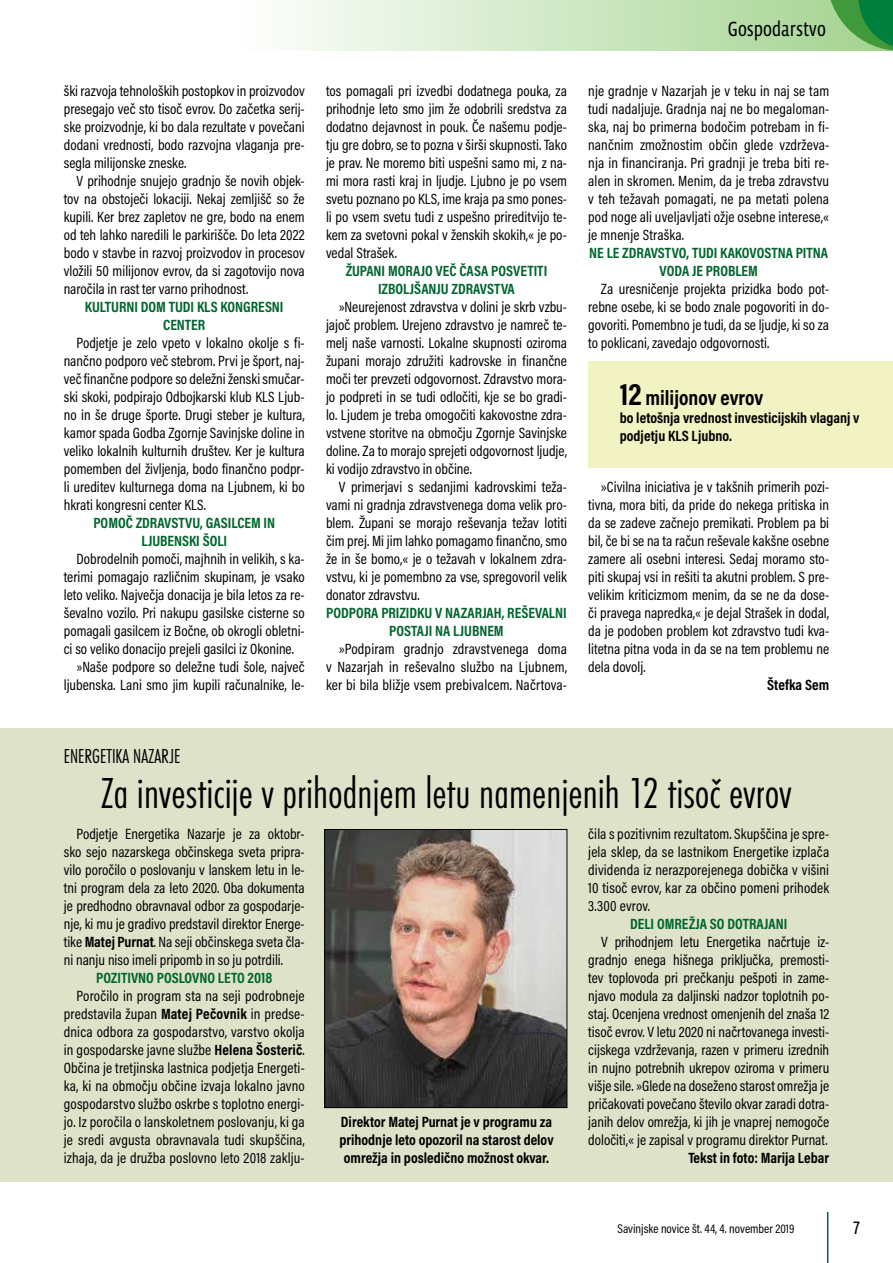
<style>
.page{position:relative;width:893px;height:1263px;background:#fff}
.page>*{position:absolute;margin:0;border:0;box-sizing:border-box;transform-origin:0 0}
.t1{font:45px "Futura TEE Ligh Cond";color:#000}
.t2{font:21px "Futura TEE Ligh Cond";color:#000}
.t3{font:700 21px "Acumin Pro Cond";color:#000}
.t4{font:21px "Vista Sans Nar OTCE";color:#000}
.t5{font:18px "Ubuntu Condensed";color:#000}
.t6{font:15px/18px "Acumin Pro Cond";color:#000;text-align:justify}
.t7{font:700 15px/18px "Acumin Pro Cond";color:#00652e;text-align:center}
.t8{font:700 15px/18px "Acumin Pro Cond";color:#000;text-align:justify}
.t9{font:12.75px "Acumin Pro Cond";color:#000}
.s1{font-size:31.5px}
.s2{font-weight:700}
</style>
<div class="page">
<svg style="left:294px;top:0;width:533px;height:51px;background:#d0e8c6"></svg>
<hr style="left:827px;top:1212px;width:1px;height:51px;background:#00652e">
<svg style="left:827px;top:0;width:66px;height:51px;background:#4ea55b"></svg>
<div style="left:588px;top:361px;width:305px;height:107px;background:#f1f3c2"></div>
<div style="left:0;top:728px;width:893px;height:454px;background:#dde2c9"></div>
<img style="left:326px;top:831px;width:239px;height:275px">
<div style="left:324px;top:829px;width:243px;height:279px;border:1px solid #000"></div>
<p class="t6" style="left:64px;top:82px;width:242px">ški razvoja tehnoloških postopkov in proizvodov presegajo več sto tisoč evrov. Do začetka serij&shy;ske proizvodnje, ki bo dala rezultate v povečani dodani vrednosti, bodo razvojna vlaganja pre&shy;segla milijonske zneske.</p>
<p class="t6" style="left:64px;top:172px;width:242px;text-indent:13px">V prihodnje snujejo gradnjo še novih objek&shy;tov na obstoječi lokaciji. Nekaj zemljišč so že kupili. Ker brez zapletov ne gre, bodo na enem od teh lahko naredili le parkirišče. Do leta 2022 bodo v stavbe in razvoj proizvodov in procesov vložili 50 milijonov evrov, da si zagotovijo nova naročila in rast ter varno prihodnost.</p>
<p class="t7" style="left:85px;top:297px;width:200px">KULTURNI DOM TUDI KLS KONGRESNI<br>CENTER</p>
<p class="t6" style="left:64px;top:334px;width:242px;text-indent:13px">Podjetje je zelo vpeto v lokalno okolje s fi&shy;nančno podporo več stebrom. Prvi je šport, naj&shy;več finančne podpore so deležni ženski smučar&shy;ski skoki, podpirajo Odbojkarski klub KLS Ljub&shy;no in še druge športe. Drugi steber je kultura, kamor spada Godba Zgornje Savinjske doline in veliko lokalnih kulturnih društev. Ker je kultura pomemben del življenja, bodo finančno podpr&shy;li ureditev kulturnega doma na Ljubnem, ki bo hkrati kongresni center KLS.</p>
<p class="t7" style="left:93px;top:513px;width:183px">POMOČ ZDRAVSTVU, GASILCEM IN<br>LJUBENSKI ŠOLI</p>
<p class="t6" style="left:77px;top:550px;width:230px">Dobrodelnih pomoči, majhnih in velikih, s ka-</p>
<p class="t6" style="left:64px;top:568px;width:242px">terimi pomagajo različnim skupinam, je vsako</p>
<p class="t6" style="left:64px;top:586px;width:242px">leto veliko. Največja donacija je bila letos za re-</p>
<p class="t6" style="left:64px;top:604px;width:242px">ševalno vozilo. Pri nakupu gasilske cisterne so</p>
<p class="t6" style="left:64px;top:622px;width:242px">pomagali gasilcem iz Bočne, ob okrogli obletni-</p>
<p class="t6" style="left:64px;top:640px;width:232px">ci so veliko donacijo prejeli gasilci iz Okonine.</p>
<p class="t6" style="left:77px;top:658px;width:230px">»Naše podpore so deležne tudi šole, največ</p>
<p class="t6" style="left:64px;top:676px;width:242px">ljubenska. Lani smo jim kupili računalnike, le-</p>
<p class="t6" style="left:326px;top:82px;width:242px">tos pomagali pri izvedbi dodatnega pouka, za prihodnje leto smo jim že odobrili sredstva za dodatno dejavnost in pouk. Če našemu podje&shy;tju gre dobro, se to pozna v širši skupnosti. Tako je prav. Ne moremo biti uspešni samo mi, z na&shy;mi mora rasti kraj in ljudje. Ljubno je po vsem svetu poznano po KLS, ime kraja pa smo pones&shy;li po vsem svetu tudi z uspešno prireditvijo te&shy;kem za svetovni pokal v ženskih skokih,« je po&shy;vedal Strašek.</p>
<p class="t7" style="left:346px;top:261px;width:203px">ŽUPANI MORAJO VEČ ČASA POSVETITI<br>IZBOLJŠANJU ZDRAVSTVA</p>
<p class="t6" style="left:326px;top:298px;width:242px;text-indent:13px">»Neurejenost zdravstva v dolini je skrb vzbu&shy;jajoč problem. Urejeno zdravstvo je namreč te&shy;melj naše varnosti. Lokalne skupnosti oziroma župani morajo združiti kadrovske in finančne moči ter prevzeti odgovornost. Zdravstvo mora&shy;jo podpreti in se tudi odločiti, kje se bo gradi&shy;lo. Ljudem je treba omogočiti kakovostne zdra&shy;vstvene storitve na območju Zgornje Savinjske doline. Za to morajo sprejeti odgovornost ljudje, ki vodijo zdravstvo in občine.</p>
<p class="t6" style="left:326px;top:478px;width:242px;text-indent:13px">V primerjavi s sedanjimi kadrovskimi teža&shy;vami ni gradnja zdravstvenega doma velik pro&shy;blem. Župani se morajo reševanja težav lotiti čim prej. Mi jim lahko pomagamo finančno, smo že in še bomo,« je o težavah v lokalnem zdra&shy;vstvu, ki je pomembno za vse, spregovoril velik donator zdravstvu.</p>
<p class="t7" style="left:326px;top:603px;width:242px">PODPORA PRIZIDKU V NAZARJAH, REŠEVALNI<br>POSTAJI NA LJUBNEM</p>
<p class="t6" style="left:326px;top:640px;width:242px;text-indent:13px">»Podpiram gradnjo zdravstvenega doma v Nazarjah in reševalno službo na Ljubnem, ker bi bila bližje vsem prebivalcem. Načrtova-</p>
<h2 class="t4" style="left:728px;top:16px;width:100px">Gospodarstvo</h2>
<p class="t6" style="left:588px;top:82px;width:242px">nje gradnje v Nazarjah je v teku in naj se tam tudi nadaljuje. Gradnja naj ne bo megaloman&shy;ska, naj bo primerna bodočim potrebam in fi&shy;nančnim zmožnostim občin glede vzdrževa&shy;nja in financiranja. Pri gradnji je treba biti re&shy;alen in skromen. Menim, da je treba zdravstvu v teh težavah pomagati, ne pa metati polena pod noge ali uveljavljati ožje osebne interese,« je mnenje Straška.</p>
<p class="t7" style="left:589px;top:243px;width:240px">NE LE ZDRAVSTVO, TUDI KAKOVOSTNA PITNA<br>VODA JE PROBLEM</p>
<p class="t6" style="left:588px;top:280px;width:242px;text-indent:13px">Za uresničenje projekta prizidka bodo pot&shy;rebne osebe, ki se bodo znale pogovoriti in do&shy;govoriti. Pomembno je tudi, da se ljudje, ki so za to poklicani, zavedajo odgovornosti.</p>
<h2 class="t3" style="left:620px;top:384px;width:145px"><span class="s1">12</span> milijonov evrov</h2>
<p class="t8" style="left:620px;top:408px;width:241px">bo letošnja vrednost investicijskih vlaganj v podjetju KLS Ljubno.</p>
<p class="t6" style="left:588px;top:478px;width:242px;text-indent:13px">»Civilna iniciativa je v takšnih primerih pozi&shy;tivna, mora biti, da pride do nekega pritiska in da se zadeve začnejo premikati. Problem pa bi bil, če bi se na ta račun reševale kakšne osebne zamere ali osebni interesi. Sedaj moramo sto&shy;piti skupaj vsi in rešiti ta akutni problem. S pre&shy;velikim kriticizmom menim, da se ne da dose&shy;či pravega napredka,« je dejal Strašek in dodal, da je podoben problem kot zdravstvo tudi kva&shy;litetna pitna voda in da se na tem problemu ne dela dovolj.</p>
<p class="t8" style="left:767px;top:675px;width:64px">Štefka Sem</p>
<h2 class="t2" style="left:64px;top:744px;width:118px">ENERGETIKA NAZARJE</h2>
<h1 class="t1" style="left:101px;top:767px;width:692px">Za investicije v prihodnjem letu namenjenih 12 tisoč evrov</h1>
<p class="t6" style="left:64px;top:824px;width:242px;text-indent:13px">Podjetje Energetika Nazarje je za oktobr&shy;sko sejo nazarskega občinskega sveta pripra&shy;vilo poročilo o poslovanju v lanskem letu in le&shy;tni program dela za leto 2020. Oba dokumenta je predhodno obravnaval odbor za gospodarje&shy;nje, ki mu je gradivo predstavil direktor Energe&shy;tike <span class="s2">Matej Purnat</span>. Na seji občinskega sveta čla&shy;ni nanju niso imeli pripomb in so ju potrdili.</p>
<p class="t7" style="left:96px;top:968px;width:178px">POZITIVNO POSLOVNO LETO 2018</p>
<p class="t6" style="left:64px;top:986px;width:242px;text-indent:13px">Poročilo in program sta na seji podrobneje predstavila župan <span class="s2">Matej Pečovnik</span> in predse&shy;dnica odbora za gospodarstvo, varstvo okolja in gospodarske javne službe <span class="s2">Helena Šosterič</span>.<br>Občina je tretjinska lastnica podjetja Energeti&shy;ka, ki na območju občine izvaja lokalno javno gospodarstvo službo oskrbe s toplotno energi&shy;jo. Iz poročila o lanskoletnem poslovanju, ki ga je sredi avgusta obravnavala tudi skupščina, izhaja, da je družba poslovno leto 2018 zaklju-</p>
<p class="t8" style="left:339px;top:1112px;width:216px">Direktor Matej Purnat je v programu za prihodnje leto opozoril na starost delov omrežja in posledično možnost okvar.</p>
<p class="t6" style="left:588px;top:824px;width:242px">čila s pozitivnim rezultatom. Skupščina je spre&shy;jela sklep, da se lastnikom Energetike izplača dividenda iz nerazporejenega dobička v višini 10 tisoč evrov, kar za občino pomeni prihodek 3.300 evrov.</p>
<p class="t7" style="left:630px;top:914px;width:159px">DELI OMREŽJA SO DOTRAJANI</p>
<p class="t6" style="left:588px;top:932px;width:242px;text-indent:13px">V prihodnjem letu Energetika načrtuje iz&shy;gradnjo enega hišnega priključka, premosti&shy;tev toplovoda pri prečkanju pešpoti in zame&shy;njavo modula za daljinski nadzor toplotnih po&shy;staj. Ocenjena vrednost omenjenih del znaša 12 tisoč evrov. V letu 2020 ni načrtovanega investi&shy;cijskega vzdrževanja, razen v primeru izrednih in nujno potrebnih ukrepov oziroma v primeru višje sile. »Glede na doseženo starost omrežja je pričakovati povečano število okvar zaradi dotra&shy;janih delov omrežja, ki jih je vnaprej nemogoče določiti,« je zapisal v programu direktor Purnat.</p>
<p class="t8" style="left:688px;top:1148px;width:142px">Tekst in foto: Marija Lebar</p>
<p class="t9" style="left:617px;top:1221px;width:178px">Savinjske novice št. 44, 4. november 2019</p>
<p class="t5" style="left:853px;top:1216px;width:9px">7</p>
</div>
